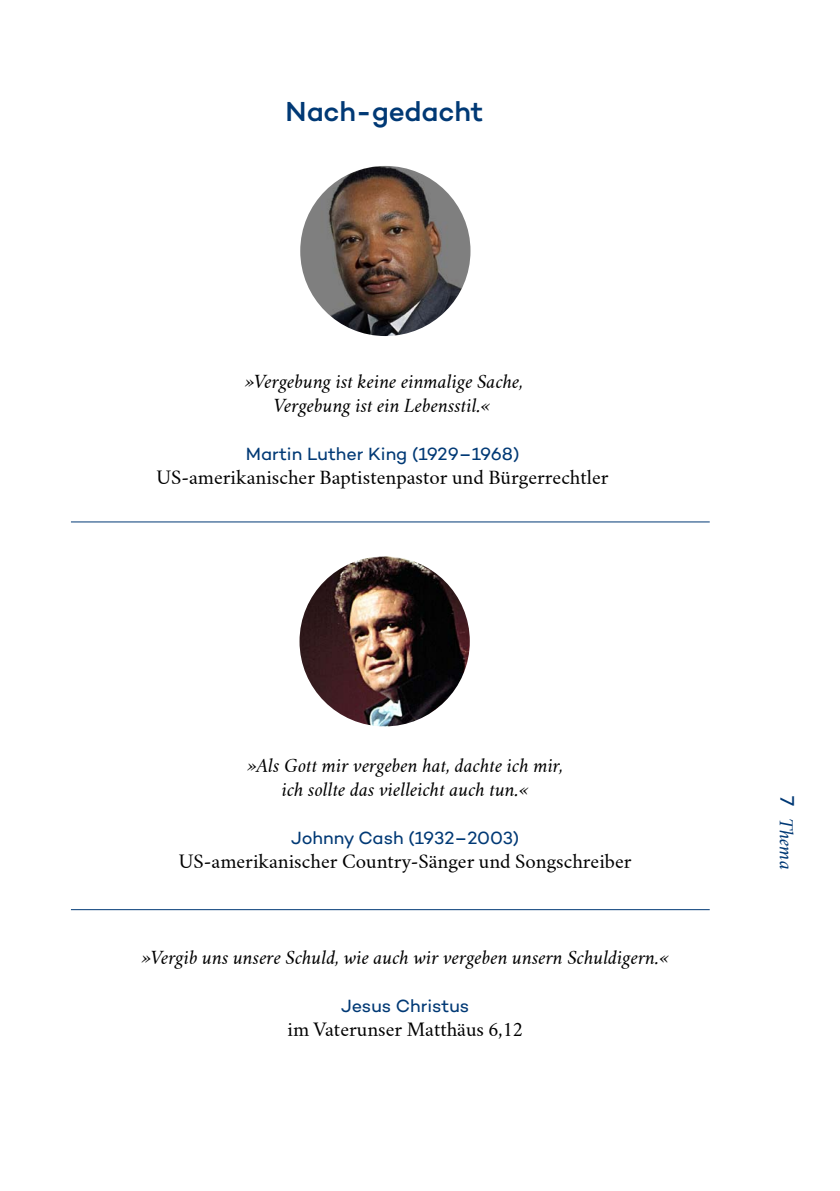
<style>
.page{position:relative;width:840px;height:1191px;background:#fff}
.page>*{position:absolute;margin:0;border:0;box-sizing:border-box;transform-origin:0 0}
.t1{font:500 28px "Campton";letter-spacing:-.005em;color:#003975}
.t2{font:italic 18px/24px "Crimson Text";color:#000;text-align:center}
.t3{font:18px "Crimson Text";color:#000}
.t4{font:18px "Campton";color:#003975}
.t5{font:italic 18px "Crimson Text";color:#003975}
.s1{font-family:"Campton";font-style:normal;font-size:20px}
</style>
<div class="page">
<img style="left:300px;top:166px;width:170px;height:170px;border-radius:85px">
<img style="left:299px;top:556px;width:170px;height:170px;border-radius:85px">
<hr style="left:71px;top:521px;width:638px;height:1px;background:#003975">
<hr style="left:71px;top:909px;width:638px;height:1px;background:#003975">
<h1 class="t1" style="left:285px;top:94px;width:199px">Nach-gedacht</h1>
<p class="t2" style="left:245px;top:370px;width:280px">»Vergebung ist keine einmalige Sache,<br>Vergebung ist ein Lebensstil.«</p>
<p class="t4" style="left:246px;top:442px;width:275px">Martin Luther King (1929–1968)</p>
<p class="t3" style="left:156px;top:466px;width:453px">US-amerikanischer Baptistenpastor und Bürgerrechtler</p>
<p class="t2" style="left:247px;top:754px;width:318px">»Als Gott mir vergeben hat, dachte ich mir, ich sollte das vielleicht auch tun.«</p>
<p class="t4" style="left:291px;top:826px;width:229px">Johnny Cash (1932–2003)</p>
<p class="t3" style="left:179px;top:850px;width:454px">US-amerikanischer Country-Sänger und Songschreiber</p>
<p class="t2" style="left:141px;top:946px;width:529px">»Vergib uns unsere Schuld, wie auch wir vergeben unsern Schuldigern.«</p>
<p class="t4" style="left:341px;top:994px;width:129px">Jesus Christus</p>
<p class="t3" style="left:287px;top:1018px;width:237px">im Vaterunser Matthäus 6,12</p>
<p class="t5" style="left:796px;top:795px;width:76px;rotate:90deg"><span class="s1">7</span> Thema</p>
</div>
